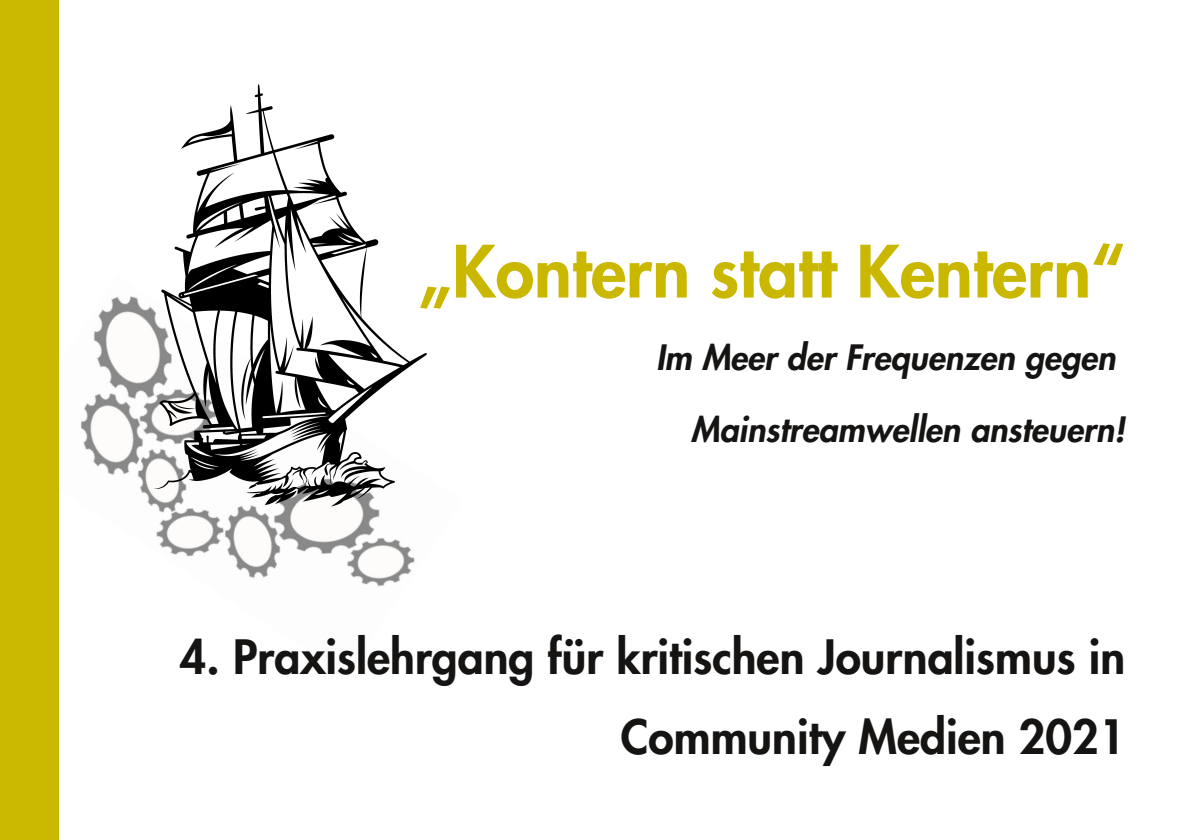
<style>
.page{position:relative;width:1191px;height:840px;background:#fff}
.page>*{position:absolute;margin:0;border:0;box-sizing:border-box;transform-origin:0 0}
.t1{font:800 70px "Futura LT";color:#cab700}
.t2{font:800 46px/80px "Futura LT";color:#161413;text-align:right}
.t3{font:italic 800 34px/72px "Futura LT";color:#161413;text-align:right}
</style>
<div class="page">
<img style="left:156px;top:528px;width:259px;height:58px">
<div style="left:0;top:0;width:59px;height:839px;background:#cab700"></div>
<img style="left:80px;top:84px;width:347px;height:444px">
<h1 class="t1" style="left:418px;top:225px;width:709px">„Kontern statt Kentern“</h1>
<p class="t3" style="left:656px;top:321px;width:471px">Im Meer der Frequenzen gegen<br>Mainstreamwellen ansteuern!</p>
<p class="t2" style="left:180px;top:615px;width:947px">4. Praxislehrgang für kritischen Journalismus in<br>Community Medien 2021</p>
</div>
